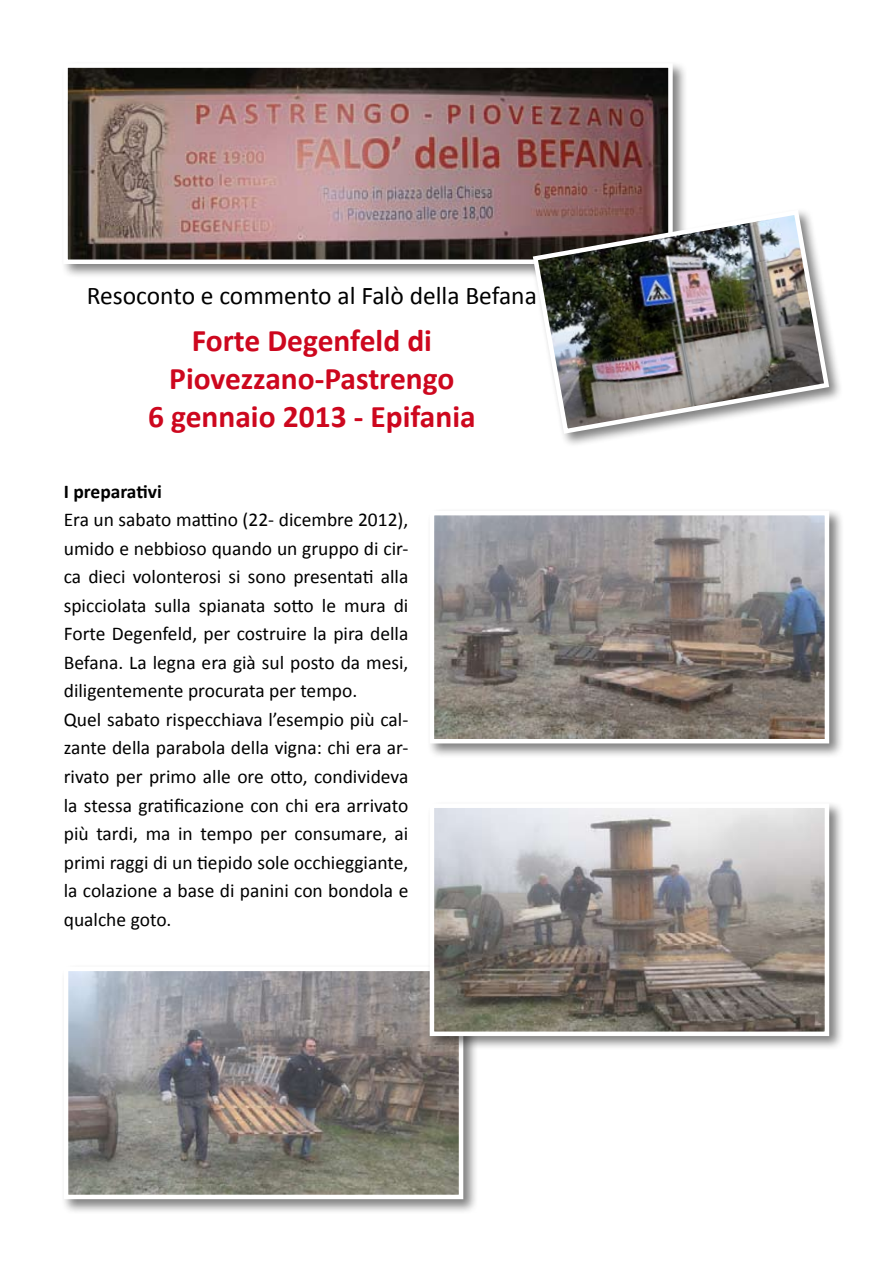
<style>
.page{position:relative;width:893px;height:1263px;background:#fff}
.page>*{position:absolute;margin:0;border:0;box-sizing:border-box;transform-origin:0 0}
.t1{font:700 31.5px/37.8px "Calibri";color:#cd071e;text-align:center}
.t2{font:25.5px "Calibri";color:#000}
.t3{font:19.5px/28.5px "Calibri";color:#000}
.t4{font:700 19.5px "Calibri";color:#000}
</style>
<div class="page">
<div style="left:60px;top:60px;width:635px;height:226px;background:#000;opacity:.5"></div>
<img style="left:68px;top:68px;width:600px;height:191px">
<div style="left:63px;top:63px;width:610px;height:201px;border:4px solid #fff"></div>
<div style="left:529px;top:206px;width:322px;height:249px;background:#fff"></div>
<img style="left:530px;top:207px;width:302px;height:229px">
<div style="left:426px;top:507px;width:426px;height:258px;background:#000;opacity:.5"></div>
<img style="left:435px;top:516px;width:389px;height:222px">
<div style="left:430px;top:511px;width:399px;height:232px;border:4px solid #fff"></div>
<div style="left:60px;top:963px;width:426px;height:258px;background:#000;opacity:.5"></div>
<img style="left:69px;top:971px;width:389px;height:223px">
<div style="left:64px;top:966px;width:399px;height:233px;border:4px solid #fff"></div>
<div style="left:426px;top:800px;width:426px;height:257px;background:#000;opacity:.5"></div>
<img style="left:435px;top:808px;width:389px;height:223px">
<div style="left:430px;top:803px;width:399px;height:233px;border:4px solid #fff"></div>
<h2 class="t2" style="left:87px;top:280px;width:452px">Resoconto e commento al Falò della Befana</h2>
<h1 class="t1" style="left:148px;top:320px;width:329px">Forte Degenfeld di<br>Piovezzano-Pastrengo<br>6 gennaio 2013 - Epifania</h1>
<p class="t4" style="left:64px;top:479px;width:100px">I preparativi</p>
<p class="t3" style="left:64px;top:505px;width:346px">Era un sabato mattino (22- dicembre 2012), umido e nebbioso quando un gruppo di cir&shy;ca dieci volonterosi si sono presentati alla spicciolata sulla spianata sotto le mura di Forte Degenfeld, per costruire la pira della Befana. La legna era già sul posto da mesi, diligentemente procurata per tempo.<br>Quel sabato rispecchiava l’esempio più cal&shy;zante della parabola della vigna: chi era ar&shy;rivato per primo alle ore otto, condivideva la stessa gratificazione con chi era arrivato più tardi, ma in tempo per consumare, ai primi raggi di un tiepido sole occhieggiante, la colazione a base di panini con bondola e qualche goto.</p>
</div>
